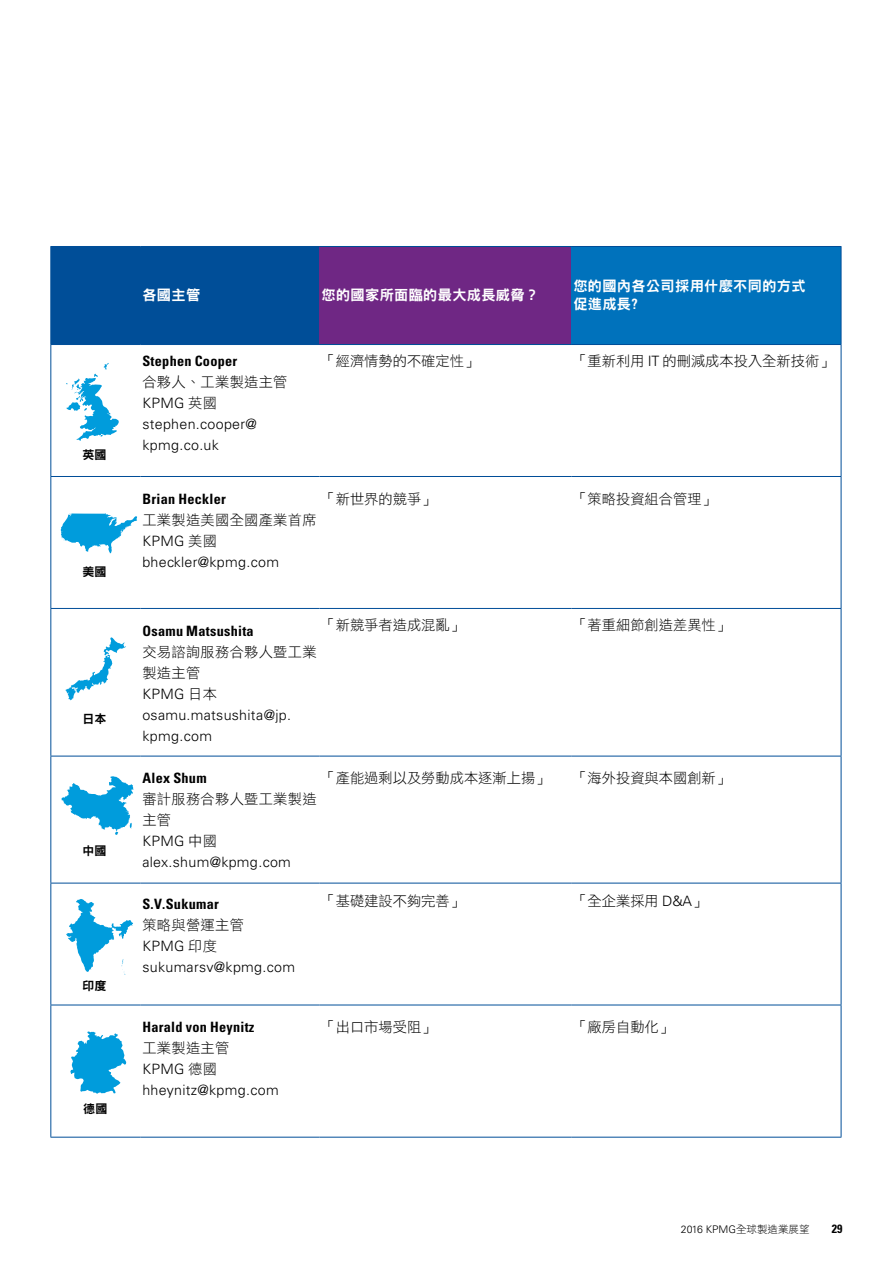
<style>
.page{position:relative;width:893px;height:1263px;background:#fff}
.page>*{position:absolute;margin:0;border:0;box-sizing:border-box;transform-origin:0 0}
.t1{font:300 14.25px/21px "Univers LT Std";letter-spacing:.02em;color:#000}
.t2{font:14.25px "DF Hei Std W3";color:#000}
.t3{font:700 condensed 14.25px "Univers LT Std";letter-spacing:.02em;color:#000}
.t4{font:14.25px/21px "DF Hei Std W3";letter-spacing:.02em;color:#000}
.t5{font:14.25px/18px "DF Hei Std W9";letter-spacing:.02em;color:#fff}
.t6{font:12px "DF Hei Std W9";letter-spacing:.02em;color:#000}
.t7{font:700 condensed 12px "Univers LT Std";color:#000}
.t8{font:300 10.5px "Univers LT Std";color:#000}
.s1{font-family:"Univers LT Std";font-weight:700;font-stretch:condensed}
.s2{font-family:"DF Hei Std W3";font-weight:400}
.s3{font-family:"Univers LT Std";font-weight:300}
</style>
<div class="page">
<div style="left:51px;top:247px;width:268px;height:97px;background:#004e98"></div>
<div style="left:319px;top:246px;width:252px;height:98px;background:#6f2784"></div>
<div style="left:571px;top:246px;width:270px;height:98px;background:#0072bc"></div>
<hr style="left:50px;top:344px;width:90px;height:1px;background:#004e98">
<hr style="left:50px;top:246px;width:90px;height:1px;background:#004e98">
<hr style="left:50px;top:247px;width:1px;height:97px;background:#004e98">
<hr style="left:140px;top:246px;width:179px;height:1px;background:#004e98">
<hr style="left:319px;top:246px;width:252px;height:1px;background:#004e98">
<hr style="left:571px;top:246px;width:270px;height:1px;background:#004e98">
<hr style="left:841px;top:247px;width:1px;height:97px;background:#004e98">
<hr style="left:50px;top:345px;width:1px;height:131px;background:#004e98">
<hr style="left:50px;top:476px;width:90px;height:1px;background:#004e98">
<hr style="left:50px;top:477px;width:1px;height:131px;background:#004e98">
<hr style="left:140px;top:476px;width:179px;height:1px;background:#004e98">
<hr style="left:50px;top:608px;width:90px;height:1px;background:#004e98">
<hr style="left:50px;top:609px;width:1px;height:147px;background:#004e98">
<hr style="left:140px;top:608px;width:179px;height:1px;background:#004e98">
<hr style="left:50px;top:756px;width:90px;height:1px;background:#004e98">
<hr style="left:50px;top:756px;width:1px;height:127px;background:#004e98">
<hr style="left:140px;top:756px;width:179px;height:1px;background:#004e98">
<hr style="left:50px;top:883px;width:90px;height:1px;background:#004e98">
<hr style="left:50px;top:883px;width:1px;height:122px;background:#004e98">
<hr style="left:140px;top:883px;width:179px;height:1px;background:#004e98">
<hr style="left:50px;top:1005px;width:90px;height:1px;background:#004e98">
<hr style="left:50px;top:1005px;width:1px;height:132px;background:#004e98">
<hr style="left:140px;top:1005px;width:179px;height:1px;background:#004e98">
<hr style="left:50px;top:1137px;width:90px;height:1px;background:#004e98">
<hr style="left:140px;top:1137px;width:179px;height:1px;background:#004e98">
<hr style="left:140px;top:344px;width:179px;height:1px;background:#004e98">
<hr style="left:319px;top:344px;width:252px;height:1px;background:#004e98">
<hr style="left:571px;top:344px;width:270px;height:1px;background:#004e98">
<hr style="left:319px;top:476px;width:252px;height:1px;background:#004e98">
<hr style="left:571px;top:476px;width:270px;height:1px;background:#004e98">
<hr style="left:319px;top:608px;width:252px;height:1px;background:#004e98">
<hr style="left:571px;top:608px;width:270px;height:1px;background:#004e98">
<hr style="left:319px;top:756px;width:252px;height:1px;background:#004e98">
<hr style="left:571px;top:756px;width:270px;height:1px;background:#004e98">
<hr style="left:319px;top:883px;width:252px;height:1px;background:#004e98">
<hr style="left:571px;top:883px;width:270px;height:1px;background:#004e98">
<hr style="left:319px;top:1005px;width:252px;height:1px;background:#004e98">
<hr style="left:571px;top:1005px;width:270px;height:1px;background:#004e98">
<hr style="left:319px;top:1137px;width:252px;height:1px;background:#004e98">
<hr style="left:571px;top:1137px;width:270px;height:1px;background:#004e98">
<hr style="left:841px;top:345px;width:1px;height:131px;background:#004e98">
<hr style="left:841px;top:477px;width:1px;height:131px;background:#004e98">
<hr style="left:841px;top:609px;width:1px;height:147px;background:#004e98">
<hr style="left:841px;top:756px;width:1px;height:127px;background:#004e98">
<hr style="left:841px;top:883px;width:1px;height:122px;background:#004e98">
<hr style="left:841px;top:1005px;width:1px;height:132px;background:#004e98">
<svg style="left:61px;top:513px;width:76px;height:40px"></svg>
<svg style="left:66px;top:363px;width:53px;height:78px"></svg>
<svg style="left:61px;top:776px;width:72px;height:59px"></svg>
<svg style="left:70px;top:1031px;width:56px;height:63px"></svg>
<svg style="left:66px;top:899px;width:67px;height:76px"></svg>
<svg style="left:66px;top:637px;width:60px;height:63px"></svg>
<p class="t6" style="left:82px;top:448px;width:26px">英國</p>
<p class="t6" style="left:82px;top:565px;width:26px">美國</p>
<p class="t6" style="left:82px;top:712px;width:26px">日本</p>
<p class="t6" style="left:82px;top:844px;width:26px">中國</p>
<p class="t6" style="left:82px;top:979px;width:26px">印度</p>
<p class="t6" style="left:83px;top:1102px;width:26px">德國</p>
<p class="t5" style="left:142px;top:286px;width:59px">各國主管</p>
<p class="t5" style="left:322px;top:286px;width:219px">您的國家所面臨的最大成長威脅？</p>
<p class="t5" style="left:573px;top:277px;width:234px">您的國內各公司採用什麼不同的方式促進成長<span class="s1">?</span></p>
<p class="t3" style="left:142px;top:352px;width:96px">Stephen Cooper</p>
<p class="t4" style="left:142px;top:371px;width:147px">合夥人、工業製造主管</p>
<p class="t1" style="left:142px;top:392px;width:116px">KPMG <span class="s2">英國</span>stephen.cooper@ kpmg.co.uk</p>
<p class="t2" style="left:322px;top:353px;width:158px">「經濟情勢的不確定性」</p>
<p class="t2" style="left:573px;top:353px;width:262px">「重新利用 <span class="s3">IT</span> 的刪減成本投入全新技術」</p>
<p class="t3" style="left:142px;top:490px;width:85px">Brian Heckler</p>
<p class="t4" style="left:142px;top:509px;width:176px">工業製造美國全國產業首席</p>
<p class="t1" style="left:142px;top:530px;width:138px">KPMG <span class="s2">美國</span>bheckler@kpmg.com</p>
<p class="t2" style="left:322px;top:491px;width:115px">「新世界的競爭」</p>
<p class="t2" style="left:573px;top:491px;width:144px">「策略投資組合管理」</p>
<p class="t3" style="left:142px;top:622px;width:113px">Osamu Matsushita</p>
<p class="t4" style="left:142px;top:641px;width:176px">交易諮詢服務合夥人暨工業製造主管</p>
<p class="t1" style="left:142px;top:683px;width:150px">KPMG <span class="s2">日本</span>osamu.matsushita@jp. kpmg.com</p>
<p class="t3" style="left:142px;top:769px;width:66px">Alex Shum</p>
<p class="t4" style="left:142px;top:788px;width:176px">審計服務合夥人暨工業製造主管</p>
<p class="t1" style="left:142px;top:831px;width:150px">KPMG <span class="s2">中國</span>alex.shum@kpmg.com</p>
<p class="t3" style="left:142px;top:895px;width:78px">S.V.Sukumar</p>
<p class="t4" style="left:142px;top:914px;width:103px">策略與營運主管</p>
<p class="t1" style="left:142px;top:936px;width:154px">KPMG <span class="s2">印度</span>sukumarsv@kpmg.com</p>
<p class="t2" style="left:322px;top:617px;width:144px">「新競爭者造成混亂」</p>
<p class="t2" style="left:573px;top:617px;width:158px">「著重細節創造差異性」</p>
<p class="t2" style="left:322px;top:770px;width:229px">「產能過剩以及勞動成本逐漸上揚」</p>
<p class="t2" style="left:573px;top:770px;width:158px">「海外投資與本國創新」</p>
<p class="t2" style="left:322px;top:893px;width:144px">「基礎建設不夠完善」</p>
<p class="t2" style="left:573px;top:893px;width:134px">「全企業採用 <span class="s3">D&amp;A</span>」</p>
<p class="t3" style="left:142px;top:1018px;width:114px">Harald von Heynitz</p>
<p class="t2" style="left:142px;top:1040px;width:88px">工業製造主管</p>
<p class="t1" style="left:142px;top:1059px;width:138px">KPMG <span class="s2">德國</span>hheynitz@kpmg.com</p>
<p class="t2" style="left:322px;top:1019px;width:115px">「出口市場受阻」</p>
<p class="t2" style="left:573px;top:1019px;width:101px">「廠房自動化」</p>
<p class="t8" style="left:681px;top:1223px;width:130px">2016 KPMG<span class="s2">全球製造業展望</span></p>
<p class="t7" style="left:832px;top:1222px;width:12px">29</p>
</div>
